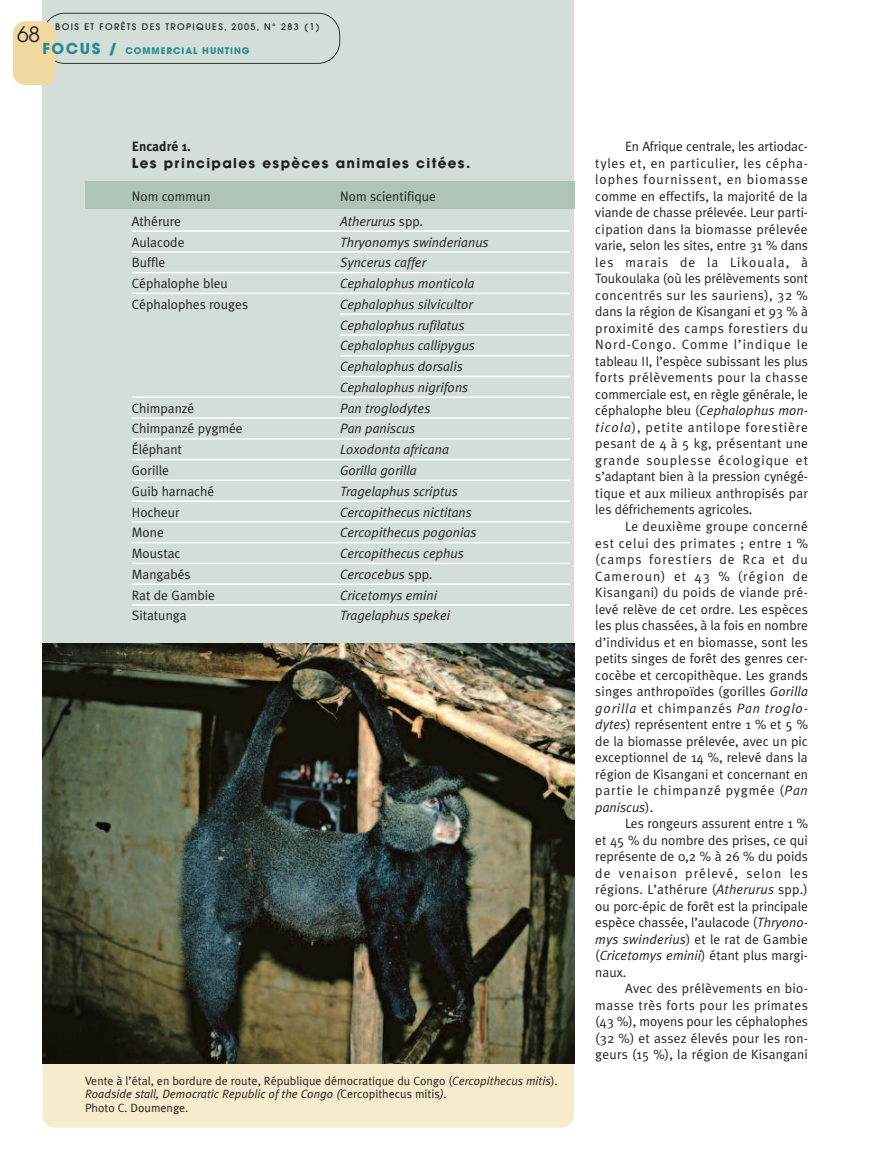
<style>
.page{position:relative;width:893px;height:1149px;background:#fff}
.page>*{position:absolute;margin:0;border:0;box-sizing:border-box;transform-origin:0 0}
.t1{font:21px "Avant Garde";color:#231f20}
.t2{font:13.5px/16.5px "Meta Plus Normal";color:#231f20;text-align:justify}
.t3{font:italic 13.5px/20.7px "Meta Plus Normal";color:#231f20}
.t4{font:700 13.5px "Avant Garde";letter-spacing:.1em;color:#231f20}
.t5{font:700 13.5px "Meta Plus";color:#231f20}
.t6{font:12px/13.5px "Meta Plus Normal";color:#231f20}
.t7{font:500 9px "Avant Garde";letter-spacing:.15em;color:#231f20}
.t8{font:700 9px "Avant Garde";letter-spacing:.1em;color:#2c8993}
.s1{font-size:15px}
.s2{font-style:normal}
.s3{font-style:italic}
</style>
<div class="page">
<div style="left:43px;top:616px;width:531px;height:511px;background:#f6ebcd;border-radius:13px"></div>
<div style="left:43px;top:0;width:531px;height:652px;background:#d3ded7"></div>
<div style="left:85px;top:181px;width:489px;height:27px;background:#afc4b7"></div>
<hr style="left:132px;top:230px;width:438px;height:2px;background:#fff">
<hr style="left:132px;top:251px;width:438px;height:1px;background:#fff">
<hr style="left:132px;top:272px;width:438px;height:1px;background:#fff">
<hr style="left:132px;top:292px;width:438px;height:2px;background:#fff">
<hr style="left:340px;top:313px;width:230px;height:2px;background:#fff">
<hr style="left:340px;top:334px;width:230px;height:1px;background:#fff">
<hr style="left:340px;top:355px;width:230px;height:1px;background:#fff">
<hr style="left:340px;top:375px;width:230px;height:2px;background:#fff">
<hr style="left:132px;top:396px;width:438px;height:2px;background:#fff">
<hr style="left:132px;top:417px;width:438px;height:1px;background:#fff">
<hr style="left:132px;top:438px;width:438px;height:1px;background:#fff">
<hr style="left:132px;top:458px;width:438px;height:2px;background:#fff">
<hr style="left:132px;top:479px;width:438px;height:2px;background:#fff">
<hr style="left:132px;top:500px;width:438px;height:1px;background:#fff">
<hr style="left:132px;top:521px;width:438px;height:1px;background:#fff">
<hr style="left:132px;top:541px;width:438px;height:2px;background:#fff">
<hr style="left:132px;top:562px;width:438px;height:2px;background:#fff">
<hr style="left:132px;top:583px;width:438px;height:1px;background:#fff">
<hr style="left:132px;top:604px;width:438px;height:1px;background:#fff">
<svg style="left:46px;top:13px;width:294px;height:51px"></svg>
<div style="left:13px;top:21px;width:42px;height:64px;background:#f0d9a0;border-radius:13px"></div>
<img style="left:43px;top:643px;width:531px;height:420px">
<h1 class="t1" style="left:17px;top:26px;width:25px">68</h1>
<p class="t7" style="left:55px;top:23px;width:266px">BOIS ET FORÊTS DES TROPIQUES, 2005, N° 283 (1)</p>
<p class="t8" style="left:43px;top:47px;width:208px"><span class="s1">FOCUS /</span> COMMERCIAL HUNTING</p>
<p class="t5" style="left:132px;top:138px;width:61px">Encadré 1.</p>
<p class="t4" style="left:132px;top:158px;width:340px">Les principales espèces animales citées.</p>
<p class="t2" style="left:132px;top:188px;width:80px">Nom commun</p>
<p class="t2" style="left:340px;top:188px;width:97px">Nom scientifique</p>
<p class="t2" style="left:132px;top:213px;width:51px">Athérure</p>
<p class="t3" style="left:340px;top:211px;width:84px">Atherurus <span class="s2">spp.</span></p>
<p class="t2" style="left:132px;top:233px;width:54px">Aulacode</p>
<p class="t3" style="left:340px;top:231px;width:150px">Thryonomys swinderianus</p>
<p class="t2" style="left:132px;top:254px;width:35px">Buffle</p>
<p class="t3" style="left:340px;top:252px;width:87px">Syncerus caffer</p>
<p class="t2" style="left:132px;top:275px;width:98px">Céphalophe bleu</p>
<p class="t3" style="left:340px;top:273px;width:136px">Cephalophus monticola</p>
<p class="t2" style="left:132px;top:296px;width:118px">Céphalophes rouges</p>
<p class="t3" style="left:340px;top:294px;width:136px">Cephalophus silvicultor<br>Cephalophus rufilatus<br>Cephalophus callipygus<br>Cephalophus dorsalis<br>Cephalophus nigrifons</p>
<p class="t2" style="left:132px;top:399px;width:64px">Chimpanzé</p>
<p class="t3" style="left:340px;top:397px;width:92px">Pan troglodytes</p>
<p class="t2" style="left:132px;top:420px;width:112px">Chimpanzé pygmée</p>
<p class="t3" style="left:340px;top:418px;width:77px">Pan paniscus</p>
<p class="t2" style="left:132px;top:441px;width:52px">Éléphant</p>
<p class="t3" style="left:340px;top:439px;width:110px">Loxodonta africana</p>
<p class="t2" style="left:132px;top:462px;width:39px">Gorille</p>
<p class="t3" style="left:340px;top:460px;width:78px">Gorilla gorilla</p>
<p class="t2" style="left:132px;top:482px;width:84px">Guib harnaché</p>
<p class="t3" style="left:340px;top:480px;width:119px">Tragelaphus scriptus</p>
<p class="t2" style="left:132px;top:503px;width:49px">Hocheur</p>
<p class="t3" style="left:340px;top:501px;width:133px">Cercopithecus nictitans</p>
<p class="t2" style="left:132px;top:524px;width:34px">Mone</p>
<p class="t3" style="left:340px;top:522px;width:138px">Cercopithecus pogonias</p>
<p class="t2" style="left:132px;top:545px;width:50px">Moustac</p>
<p class="t3" style="left:340px;top:543px;width:125px">Cercopithecus cephus</p>
<p class="t2" style="left:132px;top:565px;width:60px">Mangabés</p>
<p class="t3" style="left:340px;top:563px;width:94px">Cercocebus <span class="s2">spp.</span></p>
<p class="t2" style="left:132px;top:586px;width:85px">Rat de Gambie</p>
<p class="t3" style="left:340px;top:584px;width:98px">Cricetomys emini</p>
<p class="t2" style="left:132px;top:607px;width:56px">Sitatunga</p>
<p class="t3" style="left:340px;top:605px;width:111px">Tragelaphus spekei</p>
<p class="t6" style="left:85px;top:1073px;width:474px">Vente à l’étal, en bordure de route, République démocratique du Congo (<span class="s3">Cercopithecus mitis</span>).<br><span class="s3">Roadside stall, Democratic Republic of the Congo (</span>Cercopithecus mitis<span class="s3">).<br></span>Photo C. Doumenge.</p>
<p class="t2" style="left:595px;top:138px;width:214px;text-indent:30px">En Afrique centrale, les artiodac&shy;tyles et, en particulier, les cépha&shy;lophes fournissent, en biomasse comme en effectifs, la majorité de la viande de chasse prélevée. Leur parti&shy;cipation dans la biomasse prélevée varie, selon les sites, entre 31 % dans les marais de la Likouala, à Toukoulaka (où les prélèvements sont concentrés sur les sauriens), 32 % dans la région de Kisangani et 93 % à proximité des camps forestiers du Nord-Congo. Comme l’indique le tableau II, l’espèce subissant les plus forts prélèvements pour la chasse commerciale est, en règle générale, le céphalophe bleu (<span class="s3">Cephalophus mon&shy;ticola</span>), petite antilope forestière pesant de 4 à 5 kg, présentant une grande souplesse écologique et s’adaptant bien à la pression cynégé&shy;tique et aux milieux anthropisés par les défrichements agricoles.</p>
<p class="t2" style="left:595px;top:518px;width:214px;text-indent:30px">Le deuxième groupe concerné est celui des primates ; entre 1 % (camps forestiers de Rca et du Cameroun) et 43 % (région de Kisangani) du poids de viande pré&shy;levé relève de cet ordre. Les espèces les plus chassées, à la fois en nombre d’individus et en biomasse, sont les petits singes de forêt des genres cer&shy;cocèbe et cercopithèque. Les grands singes anthropoïdes (gorilles <span class="s3">Gorilla gorilla</span> et chimpanzés <span class="s3">Pan troglo&shy;dytes</span>) représentent entre 1 % et 5 % de la biomasse prélevée, avec un pic exceptionnel de 14 %, relevé dans la région de Kisangani et concernant en partie le chimpanzé pygmée (<span class="s3">Pan paniscus</span>).</p>
<p class="t2" style="left:595px;top:815px;width:214px;text-indent:30px">Les rongeurs assurent entre 1 % et 45 % du nombre des prises, ce qui représente de 0,2 % à 26 % du poids de venaison prélevé, selon les régions. L’athérure (<span class="s3">Atherurus</span> spp.) ou porc-épic de forêt est la principale espèce chassée, l’aulacode (<span class="s3">Thryono&shy;mys swinderius</span>) et le rat de Gambie (<span class="s3">Cricetomys eminii</span>) étant plus margi&shy;naux.</p>
<p class="t2" style="left:595px;top:980px;width:214px;text-indent:30px">Avec des prélèvements en bio&shy;masse très forts pour les primates (43 %), moyens pour les céphalophes (32 %) et assez élevés pour les ron&shy;geurs (15 %), la région de Kisangani</p>
</div>
